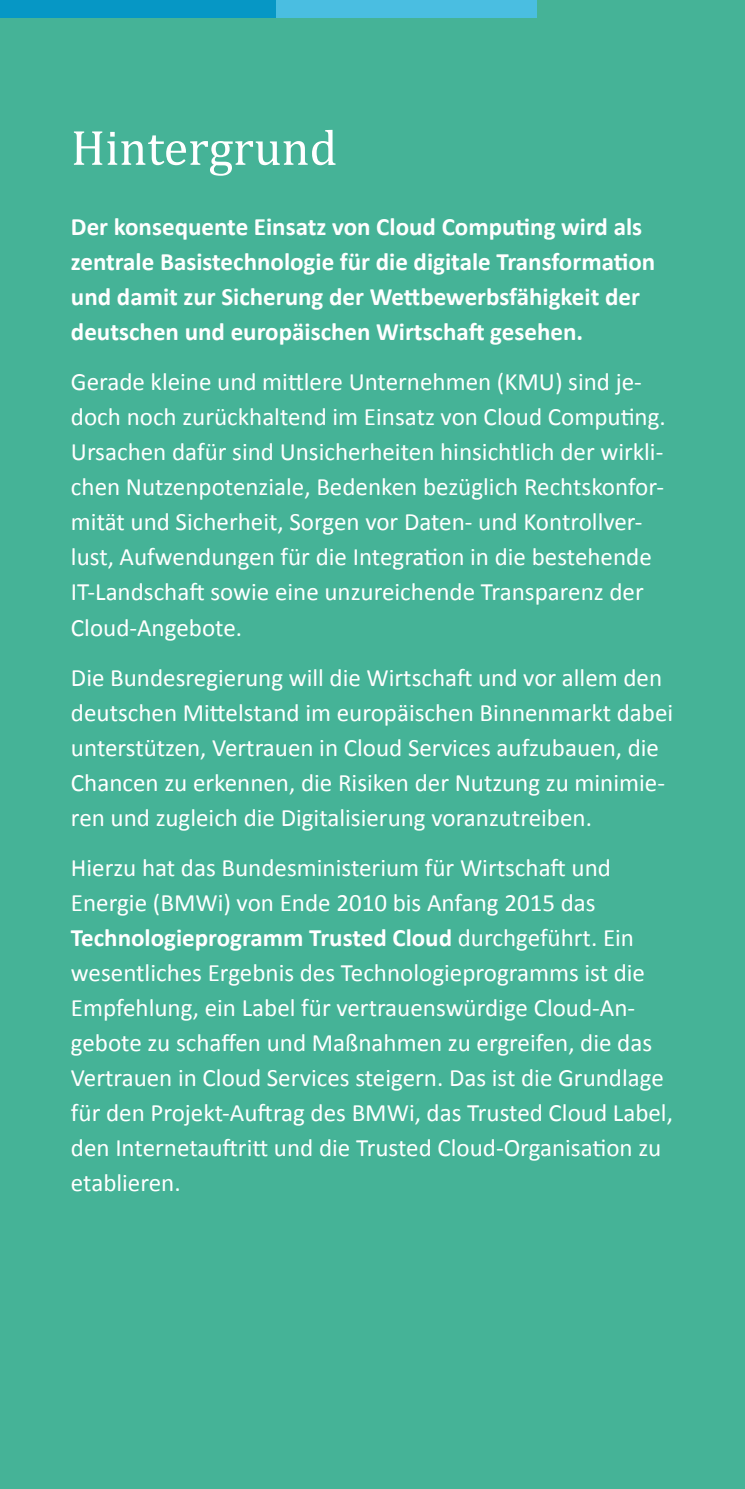
<style>
.page{position:relative;width:745px;height:1489px;background:#fff}
.page>*{position:absolute;margin:0;border:0;box-sizing:border-box;transform-origin:0 0}
.t1{font:50px "Cambria";color:#fff}
.t2{font:25px/35px "Calibri";color:#fff}
.t3{font:700 25px/35px "Calibri";color:#fff}
.s1{font-weight:700}
</style>
<div class="page">
<div style="left:0;top:0;width:744px;height:1488px;background:#45b397"></div>
<div style="left:0;top:0;width:744px;height:18px;background:#0697c5"></div>
<div style="left:276px;top:0;width:468px;height:18px;background:#4abee1"></div>
<div style="left:537px;top:0;width:207px;height:18px;background:#45b397"></div>
<h1 class="t1" style="left:71px;top:118px;width:267px">Hintergrund</h1>
<p class="t3" style="left:71px;top:209px;width:585px">Der konsequente Einsatz von Cloud Computing wird als zentrale Basistechnologie für die digitale Transformation und damit zur Sicherung der Wettbewerbsfähigkeit der deutschen und europäischen Wirtschaft gesehen.</p>
<p class="t2" style="left:71px;top:364px;width:596px">Gerade kleine und mittlere Unternehmen (KMU) sind je&shy;doch noch zurückhaltend im Einsatz von Cloud Computing.<br>Ursachen dafür sind Unsicherheiten hinsichtlich der wirkli&shy;chen Nutzenpotenziale, Bedenken bezüglich Rechtskonfor&shy;mität und Sicherheit, Sorgen vor Daten- und Kontrollver&shy;lust, Aufwendungen für die Integration in die bestehende IT-Landschaft sowie eine unzureichende Transparenz der Cloud-Angebote.</p>
<p class="t2" style="left:71px;top:659px;width:603px">Die Bundesregierung will die Wirtschaft und vor allem den deutschen Mittelstand im europäischen Binnenmarkt dabei unterstützen, Vertrauen in Cloud Services aufzubauen, die Chancen zu erkennen, die Risiken der Nutzung zu minimie&shy;ren und zugleich die Digitalisierung voranzutreiben.</p>
<p class="t2" style="left:71px;top:849px;width:603px">Hierzu hat das Bundesministerium für Wirtschaft und Energie (BMWi) von Ende 2010 bis Anfang 2015 das <span class="s1">Technologieprogramm Trusted Cloud</span> durchgeführt. Ein wesentliches Ergebnis des Technologieprogramms ist die Empfehlung, ein Label für vertrauenswürdige Cloud-An&shy;gebote zu schaffen und Maßnahmen zu ergreifen, die das Vertrauen in Cloud Services steigern. Das ist die Grundlage für den Projekt-Auftrag des BMWi, das Trusted Cloud Label, den Internetauftritt und die Trusted Cloud-Organisation zu etablieren.</p>
</div>
